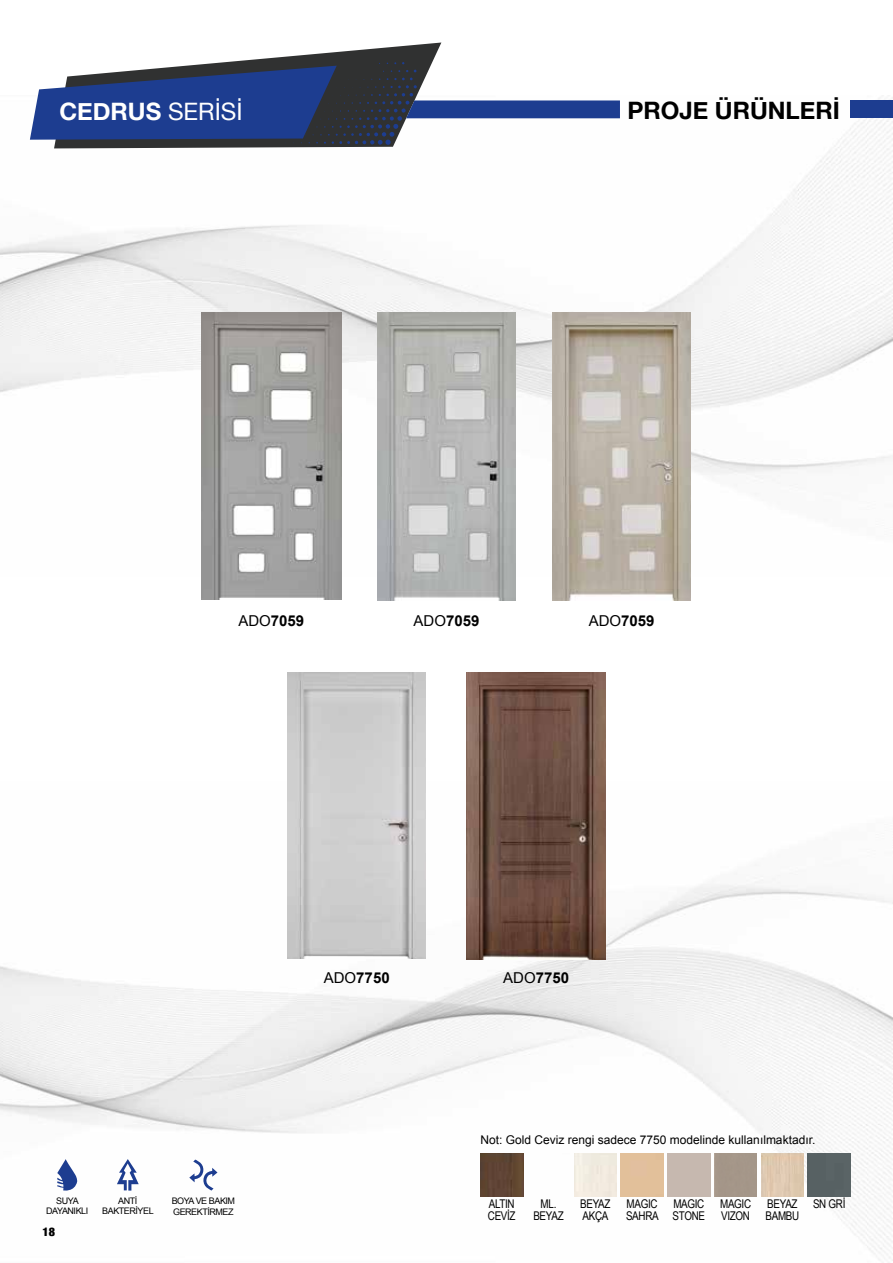
<style>
.page{position:relative;width:893px;height:1263px;background:#fff}
.page>*{position:absolute;margin:0;border:0;box-sizing:border-box;transform-origin:0 0}
.t1{font:700 24px "Helvetica Neue";color:#000}
.t2{font:700 24px "Helvetica Neue";color:#fff}
.t3{font:700 15px "Arial";color:#000}
.t4{font:12px/12px "Arial Narrow";letter-spacing:-.025em;color:#000}
.t5{font:12px "Arial";color:#000}
.t6{font:900 condensed 12px "Helvetica Neue";color:#000}
.t7{font:9px/10.5px "Arial";letter-spacing:-.05em;color:#000;text-align:center}
.s1{font-weight:400}
</style>
<div class="page">
<img style="left:0;top:782px;width:893px;height:479px">
<img style="left:0;top:97px;width:893px;height:480px">
<svg style="left:57px;top:1159px;width:20px;height:33px"></svg>
<svg style="left:117px;top:1159px;width:22px;height:31px"></svg>
<svg style="left:189px;top:1159px;width:28px;height:31px"></svg>
<img style="left:202px;top:313px;width:139px;height:286px">
<img style="left:377px;top:313px;width:139px;height:287px">
<img style="left:552px;top:313px;width:139px;height:287px">
<img style="left:467px;top:672px;width:139px;height:287px">
<img style="left:288px;top:672px;width:138px;height:287px">
<div style="left:808px;top:1154px;width:42px;height:42px;background:#576163"></div>
<div style="left:668px;top:1154px;width:42px;height:42px;background:#c6b8af"></div>
<img style="left:761px;top:1154px;width:43px;height:42px">
<div style="left:621px;top:1154px;width:42px;height:42px;background:#e2c09a"></div>
<div style="left:574px;top:1154px;width:43px;height:42px;background:#f2ebe0"></div>
<img style="left:527px;top:1154px;width:43px;height:42px">
<img style="left:480px;top:1154px;width:43px;height:42px">
<div style="left:714px;top:1154px;width:43px;height:42px;background:#a49689"></div>
<div style="left:850px;top:100px;width:43px;height:18px;background:#1d3d90"></div>
<svg style="left:30px;top:43px;width:590px;height:105px"></svg>
<h1 class="t2" style="left:60px;top:93px;width:185px">CEDRUS <span class="s1">SERİSİ</span></h1>
<h1 class="t1" style="left:627px;top:91px;width:214px">PROJE ÜRÜNLERİ</h1>
<p class="t3" style="left:238px;top:611px;width:67px"><span class="s1">ADO</span>7059</p>
<p class="t3" style="left:414px;top:611px;width:67px"><span class="s1">ADO</span>7059</p>
<p class="t3" style="left:589px;top:611px;width:67px"><span class="s1">ADO</span>7059</p>
<p class="t7" style="left:46px;top:1195px;width:44px">SUYA<br>DAYANIKLI</p>
<p class="t7" style="left:102px;top:1195px;width:53px">ANTİ<br>BAKTERİYEL</p>
<p class="t7" style="left:172px;top:1196px;width:65px;text-align:left">BOYA VE BAKIM<br>GEREKTİRMEZ</p>
<p class="t6" style="left:43px;top:1222px;width:14px">18</p>
<p class="t3" style="left:324px;top:968px;width:67px"><span class="s1">ADO</span>7750</p>
<p class="t3" style="left:503px;top:968px;width:67px"><span class="s1">ADO</span>7750</p>
<p class="t5" style="left:480px;top:1132px;width:336px">Not: Gold Ceviz rengi sadece 7750 modelinde kullanılmaktadır.</p>
<p class="t4" style="left:488px;top:1197px;width:29px">ALTIN<br>CEVİZ</p>
<p class="t4" style="left:673px;top:1197px;width:34px">MAGIC<br>STONE</p>
<p class="t4" style="left:626px;top:1197px;width:34px">MAGIC<br>SAHRA</p>
<p class="t4" style="left:533px;top:1197px;width:32px;text-align:center">ML.<br>BEYAZ</p>
<p class="t4" style="left:580px;top:1197px;width:32px">BEYAZ<br>AKÇA</p>
<p class="t4" style="left:720px;top:1197px;width:33px">MAGIC<br>VIZON</p>
<p class="t4" style="left:767px;top:1197px;width:32px">BEYAZ</p>
<p class="t4" style="left:813px;top:1197px;width:34px">SN GRİ</p>
<p class="t4" style="left:765px;top:1209px;width:35px">BAMBU</p>
</div>
